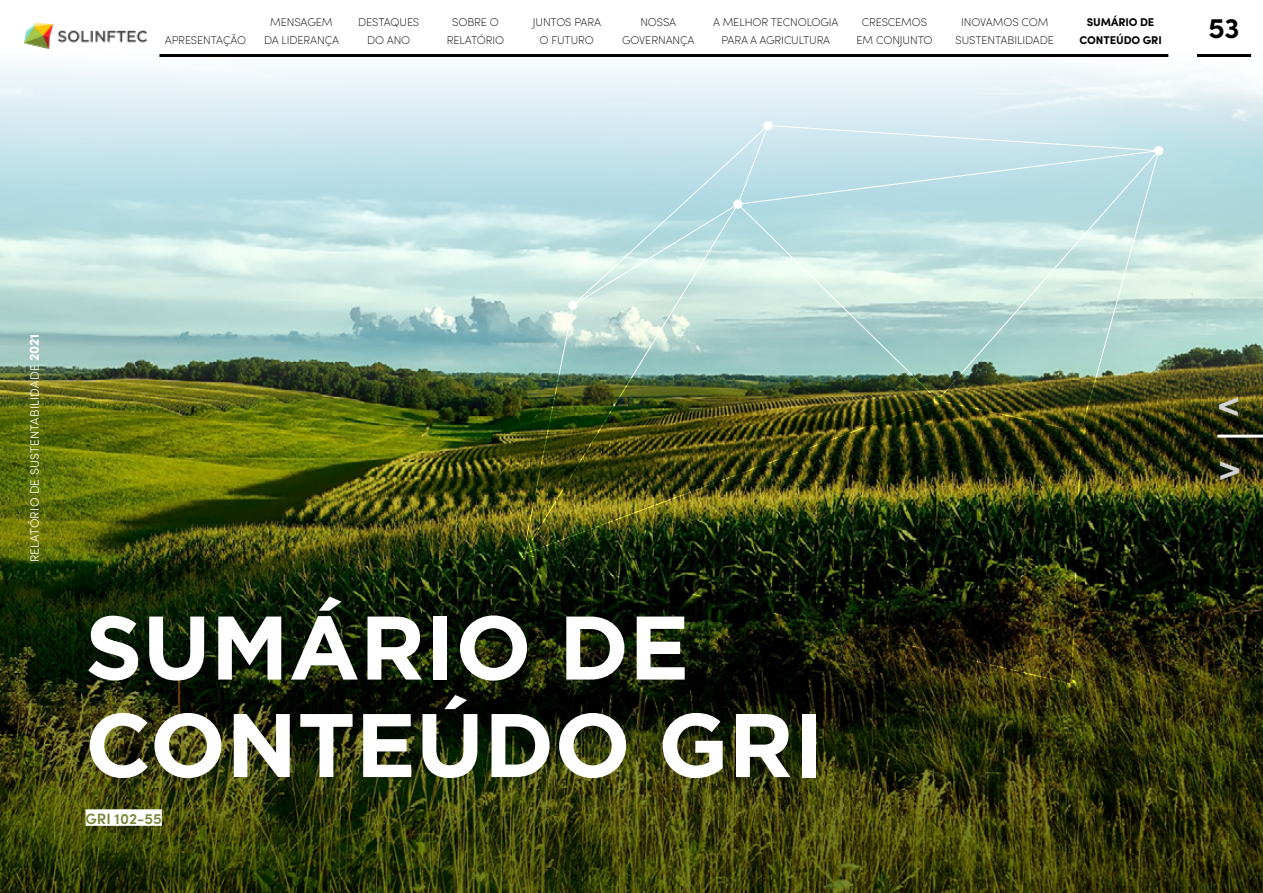
<style>
.page{position:relative;width:1263px;height:893px;background:#fff}
.page>*{position:absolute;margin:0;border:0;box-sizing:border-box;transform-origin:0 0}
.t1{font:700 90px/97.5px "Gotham";color:#fff}
.t2{font:700 37.5px "Sofia Pro";color:#d1d3d4}
.t3{font:700 28.5px "Sofia Pro";color:#000}
.t4{font:600 15px "Sofia Pro";color:#79883c}
.t5{font:300 12px "Sofia Pro";letter-spacing:.02em;color:#fff}
.t6{font:200 11.25px/18px "Sofia Pro";letter-spacing:-.01em;color:#000;text-align:center}
.t7{font:700 11.25px "Sofia Pro";letter-spacing:-.01em;color:#000}
.s1{font-weight:700;font-size:13.5px}
</style>
<div class="page">
<svg style="left:0;top:23px;width:1263px;height:166px"></svg>
<img style="left:0;top:189px;width:1263px;height:704px">
<div style="left:86px;top:809px;width:76px;height:17px;background:#fff"></div>
<img style="left:521px;top:124px;width:640px;height:561px">
<svg style="left:933px;top:396px;width:9px;height:9px"></svg>
<svg style="left:1076px;top:427px;width:9px;height:9px"></svg>
<svg style="left:1067px;top:679px;width:9px;height:10px"></svg>
<svg style="left:519px;top:550px;width:9px;height:9px"></svg>
<div style="left:733px;top:200px;width:9px;height:9px;background:#fff;border-radius:50%"></div>
<div style="left:568px;top:300px;width:10px;height:10px;background:#fff;border-radius:50%"></div>
<div style="left:763px;top:121px;width:9px;height:9px;background:#fff;border-radius:50%"></div>
<div style="left:1154px;top:146px;width:9px;height:9px;background:#fff;border-radius:50%"></div>
<img style="left:24px;top:24px;width:123px;height:25px">
<hr style="left:1197px;top:54px;width:54px;height:3px;background:#000">
<hr style="left:159px;top:54px;width:1009px;height:3px;background:#000">
<hr style="left:1217px;top:435px;width:46px;height:3px;background:#fff">
<p class="t6" style="left:264px;top:12px;width:76px">MENSAGEM<br>DA LIDERANÇA</p>
<p class="t6" style="left:533px;top:12px;width:70px">JUNTOS PARA<br>O FUTURO</p>
<p class="t6" style="left:622px;top:12px;width:74px">NOSSA<br>GOVERNANÇA</p>
<p class="t6" style="left:713px;top:12px;width:127px">A MELHOR TECNOLOGIA<br>PARA A AGRICULTURA</p>
<p class="t6" style="left:856px;top:12px;width:77px">CRESCEMOS<br>EM CONJUNTO</p>
<p class="t6" style="left:955px;top:12px;width:100px">INOVAMOS COM<br>SUSTENTABILIDADE</p>
<p class="t7" style="left:1087px;top:13px;width:69px">SUMÁRIO DE</p>
<p class="t6" style="left:358px;top:12px;width:62px">DESTAQUES<br>DO ANO</p>
<p class="t6" style="left:447px;top:12px;width:59px">SOBRE O<br>RELATÓRIO</p>
<p class="t6" style="left:165px;top:30px;width:83px">APRESENTAÇÃO</p>
<p class="t7" style="left:1079px;top:31px;width:84px">CONTEÚDO GRI</p>
<h3 class="t3" style="left:1208px;top:6px;width:33px">53</h3>
<p class="t5" style="left:26px;top:562px;width:230px;rotate:-90deg">RELATÓRIO DE SUSTENTABILIDADE <span class="s1">2021</span></p>
<h1 class="t1" style="left:85px;top:598px;width:740px">SUMÁRIO DE<br>CONTEÚDO GRI</h1>
<h3 class="t4" style="left:86px;top:807px;width:78px">GRI 102-55</h3>
<h2 class="t2" style="left:1217px;top:376px;width:25px">&lt;</h2>
<h2 class="t2" style="left:1217px;top:441px;width:25px">&gt;</h2>
</div>
